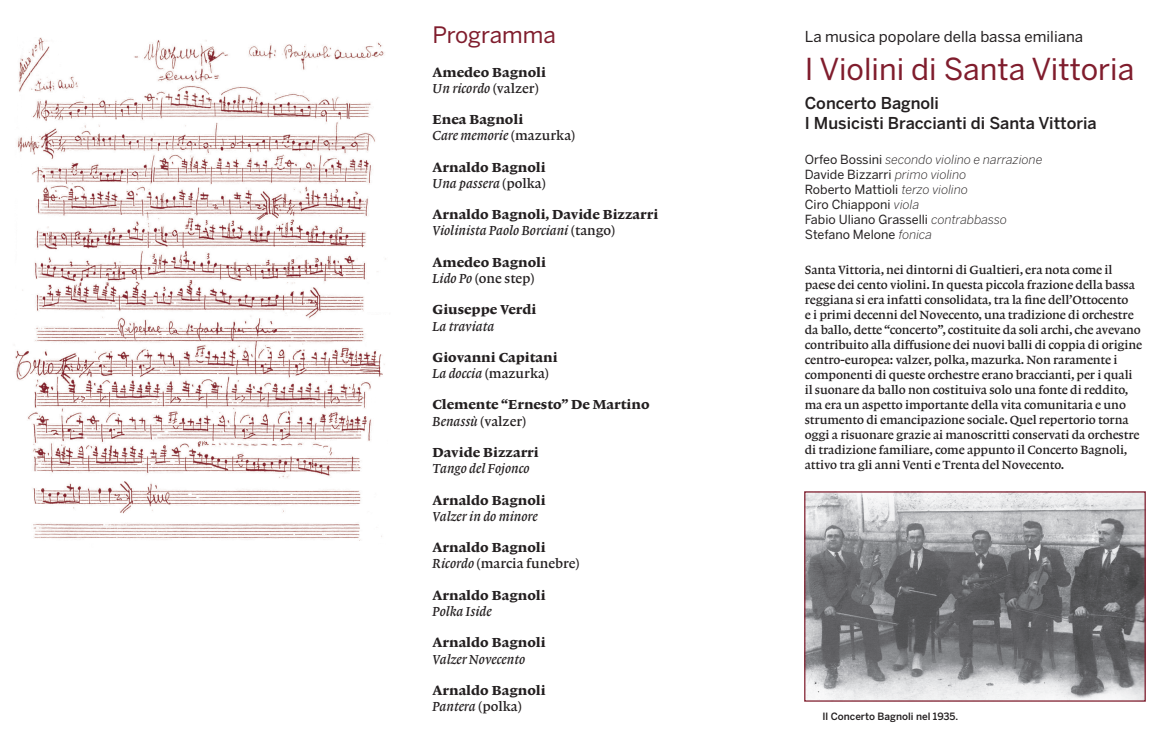
<style>
.page{position:relative;width:1170px;height:745px;background:#fff}
.page>*{position:absolute;margin:0;border:0;box-sizing:border-box;transform-origin:0 0}
.t1{font:30px "Benton Sans";color:#801d2d}
.t2{font:22.5px "Benton Sans";color:#801d2d}
.t3{font:500 16.25px/19.5px "Benton Sans";color:#231f20}
.t4{font:15px "Benton Sans";color:#231f20}
.t5{font:13.75px "Lexicon No 1 Roman E";color:#231f20}
.t6{font:13.75px "Lexicon No 1 Italic B";color:#231f20}
.t7{font:13.75px "Lexicon No 1 Roman B";color:#231f20}
.t8{font:12.5px/15px "Lexicon No 1 Roman B";letter-spacing:-.01em;color:#231f20}
.t9{font:12.5px/15px "Benton Sans";color:#231f20}
.t10{font:500 10px "Benton Sans";color:#231f20}
.s1{font-family:"Lexicon No 1 Roman B"}
.s2{font-family:"Lexicon No 1 Italic B"}
.s3{font-weight:300;font-style:italic}
</style>
<div class="page">
<img style="left:806px;top:493px;width:337px;height:206px">
<div style="left:804px;top:491px;width:341px;height:210px;border:1px solid #801d2d"></div>
<img style="left:15px;top:37px;width:371px;height:504px">
<h2 class="t2" style="left:432px;top:21px;width:125px">Programma</h2>
<p class="t5" style="left:432px;top:64px;width:115px">Amedeo Bagnoli</p>
<p class="t6" style="left:432px;top:80px;width:107px">Un ricordo <span class="s1">(valzer)</span></p>
<p class="t5" style="left:432px;top:112px;width:92px">Enea Bagnoli</p>
<p class="t6" style="left:432px;top:128px;width:144px">Care memorie <span class="s1">(mazurka)</span></p>
<p class="t5" style="left:432px;top:159px;width:115px">Arnaldo Bagnoli</p>
<p class="t6" style="left:432px;top:175px;width:115px">Una passera <span class="s1">(polka)</span></p>
<p class="t5" style="left:432px;top:207px;width:227px">Arnaldo Bagnoli, Davide Bizzarri</p>
<p class="t6" style="left:432px;top:223px;width:184px">Violinista Paolo Borciani <span class="s1">(tango)</span></p>
<p class="t5" style="left:432px;top:254px;width:115px">Amedeo Bagnoli</p>
<p class="t7" style="left:432px;top:270px;width:103px"><span class="s2">Lido Po</span> (one step)</p>
<p class="t5" style="left:432px;top:302px;width:105px">Giuseppe Verdi</p>
<p class="t6" style="left:432px;top:318px;width:63px">La traviata</p>
<p class="t5" style="left:432px;top:349px;width:127px">Giovanni Capitani</p>
<p class="t7" style="left:432px;top:365px;width:118px"><span class="s2">La doccia</span> (mazurka)</p>
<p class="t5" style="left:432px;top:397px;width:218px">Clemente “Ernesto” De Martino</p>
<p class="t7" style="left:432px;top:413px;width:95px"><span class="s2">Benassù</span> (valzer)</p>
<p class="t5" style="left:432px;top:444px;width:108px">Davide Bizzarri</p>
<p class="t6" style="left:432px;top:460px;width:98px">Tango del Fojonco</p>
<p class="t5" style="left:432px;top:492px;width:115px">Arnaldo Bagnoli</p>
<p class="t6" style="left:432px;top:508px;width:107px">Valzer in do minore</p>
<p class="t5" style="left:432px;top:539px;width:115px">Arnaldo Bagnoli</p>
<p class="t7" style="left:432px;top:555px;width:148px"><span class="s2">Ricordo</span> (marcia funebre)</p>
<p class="t5" style="left:432px;top:587px;width:115px">Arnaldo Bagnoli</p>
<p class="t6" style="left:432px;top:603px;width:61px">Polka Iside</p>
<p class="t5" style="left:432px;top:634px;width:115px">Arnaldo Bagnoli</p>
<p class="t6" style="left:432px;top:650px;width:94px">Valzer Novecento</p>
<p class="t5" style="left:432px;top:682px;width:115px">Arnaldo Bagnoli</p>
<p class="t6" style="left:432px;top:698px;width:91px">Pantera <span class="s1">(polka)</span></p>
<p class="t4" style="left:804px;top:28px;width:280px">La musica popolare della bassa emiliana</p>
<h1 class="t1" style="left:804px;top:51px;width:331px">I Violini di Santa Vittoria</h1>
<h3 class="t3" style="left:804px;top:93px;width:293px">Concerto Bagnoli<br>I Musicisti Braccianti di Santa Vittoria</h3>
<p class="t9" style="left:804px;top:151px;width:239px">Orfeo Bossini <span class="s3">secondo violino e narrazione<br></span>Davide Bizzarri <span class="s3">primo violino<br></span>Roberto Mattioli <span class="s3">terzo violino<br></span>Ciro Chiapponi <span class="s3">viola<br></span>Fabio Uliano Grasselli <span class="s3">contrabbasso<br></span>Stefano Melone <span class="s3">fonica</span></p>
<p class="t8" style="left:804px;top:262px;width:339px">Santa Vittoria, nei dintorni di Gualtieri, era nota come il paese dei cento violini. In questa piccola frazione della bassa reggiana si era infatti consolidata, tra la fine dell’Ottocento<br>e i primi decenni del Novecento, una tradizione di orchestre da ballo, dette “concerto”, costituite da soli archi, che avevano contribuito alla diffusione dei nuovi balli di coppia di origine centro-europea: valzer, polka, mazurka. Non raramente i componenti di queste orchestre erano braccianti, per i quali il suonare da ballo non costituiva solo una fonte di reddito, ma era un aspetto importante della vita comunitaria e uno strumento di emancipazione sociale. Quel repertorio torna oggi a risuonare grazie ai manoscritti conservati da orchestre di tradizione familiare, come appunto il Concerto Bagnoli, attivo tra gli anni Venti e Trenta del Novecento.</p>
<p class="t10" style="left:822px;top:709px;width:137px">Il Concerto Bagnoli nel 1935.</p>
</div>
